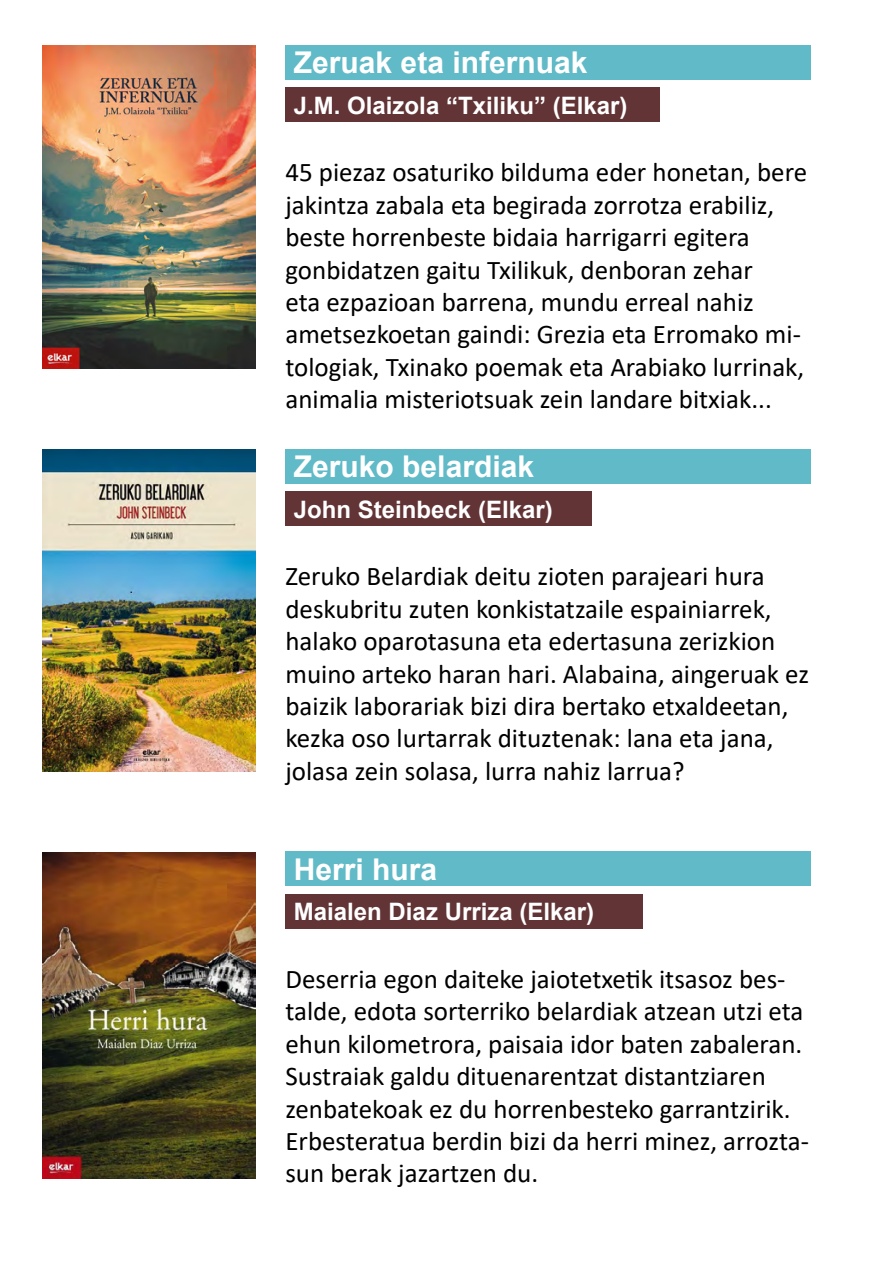
<style>
.page{position:relative;width:893px;height:1263px;background:#fff}
.page>*{position:absolute;margin:0;border:0;box-sizing:border-box;transform-origin:0 0}
.t1{font:700 30px "Arial";color:#fff}
.t2{font:27px/32.4px "Calibri";color:#000}
.t3{font:700 24px "Arial";color:#fff}
</style>
<div class="page">
<img style="left:43px;top:45px;width:212px;height:323px">
<img style="left:43px;top:449px;width:212px;height:323px">
<img style="left:43px;top:853px;width:212px;height:325px">
<div style="left:285px;top:45px;width:526px;height:34px;background:#61bac7"></div>
<div style="left:285px;top:88px;width:375px;height:34px;background:#623436"></div>
<div style="left:285px;top:449px;width:526px;height:34px;background:#61bac7"></div>
<div style="left:285px;top:492px;width:307px;height:34px;background:#623436"></div>
<div style="left:285px;top:852px;width:526px;height:34px;background:#61bac7"></div>
<div style="left:285px;top:894px;width:358px;height:34px;background:#623436"></div>
<p class="t1" style="left:294px;top:42px;width:295px">Zeruak eta infernuak</p>
<p class="t3" style="left:294px;top:88px;width:335px">J.M. Olaizola “Txiliku” (Elkar)</p>
<p class="t2" style="left:285px;top:155px;width:523px">45 piezaz osaturiko bilduma eder honetan, bere jakintza zabala eta begirada zorrotza erabiliz, beste horrenbeste bidaia harrigarri egitera gonbidatzen gaitu Txilikuk, denboran zehar<br>eta ezpazioan barrena, mundu erreal nahiz ametsezkoetan gaindi: Grezia eta Erromako mi&shy;tologiak, Txinako poemak eta Arabiako lurrinak, animalia misteriotsuak zein landare bitxiak...</p>
<p class="t1" style="left:294px;top:446px;width:242px">Zeruko belardiak</p>
<p class="t3" style="left:294px;top:492px;width:260px">John Steinbeck (Elkar)</p>
<p class="t2" style="left:285px;top:559px;width:525px">Zeruko Belardiak deitu zioten parajeari hura deskubritu zuten konkistatzaile espainiarrek, halako oparotasuna eta edertasuna zerizkion muino arteko haran hari. Alabaina, aingeruak ez baizik laborariak bizi dira bertako etxaldeetan, kezka oso lurtarrak dituztenak: lana eta jana, jolasa zein solasa, lurra nahiz larrua?</p>
<p class="t1" style="left:294px;top:848px;width:145px">Herri hura</p>
<p class="t3" style="left:294px;top:895px;width:302px">Maialen Diaz Urriza (Elkar)</p>
<p class="t2" style="left:285px;top:962px;width:525px">Deserria egon daiteke jaiotetxetik itsasoz bes&shy;talde, edota sorterriko belardiak atzean utzi eta ehun kilometrora, paisaia idor baten zabaleran.<br>Sustraiak galdu dituenarentzat distantziaren zenbatekoak ez du horrenbesteko garrantzirik.<br>Erbesteratua berdin bizi da herri minez, arrozta&shy;sun berak jazartzen du.</p>
</div>
